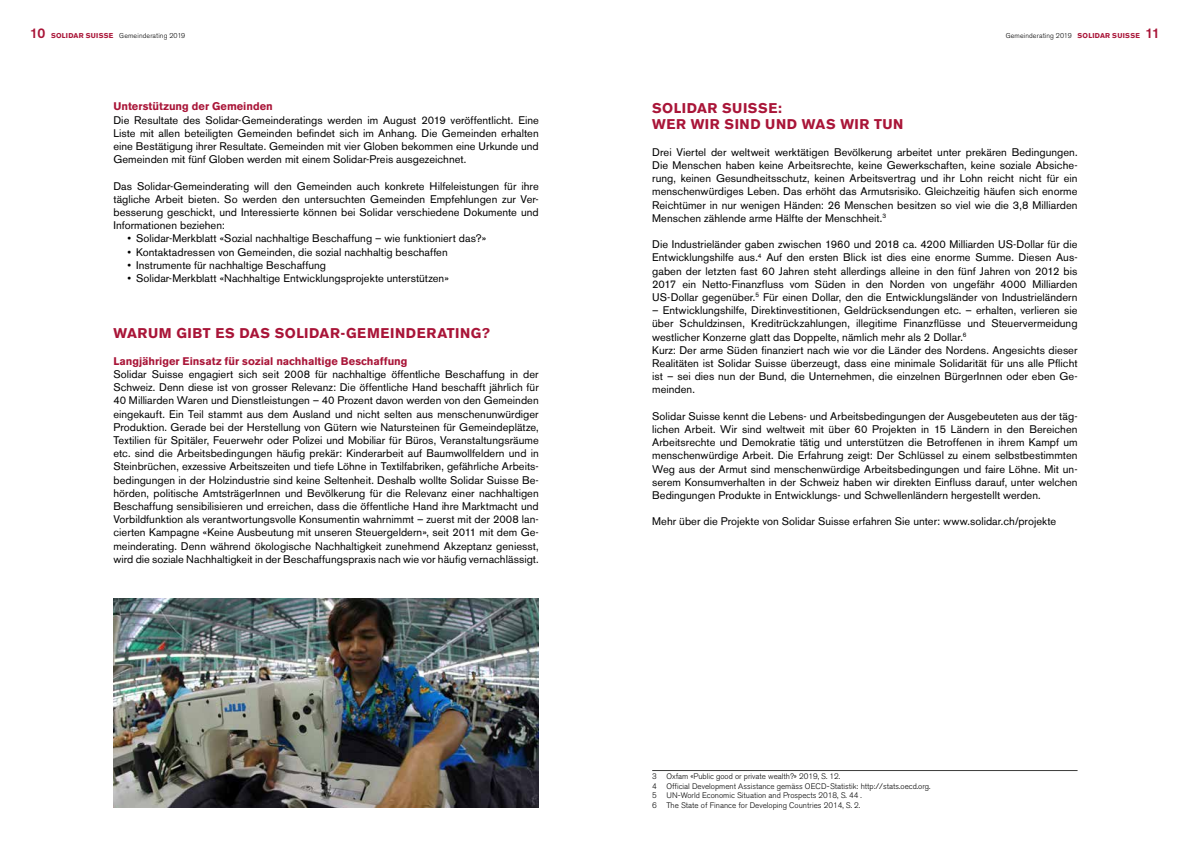
<style>
.page{position:relative;width:1191px;height:842px;background:#fff}
.page>*{position:absolute;margin:0;border:0;box-sizing:border-box;transform-origin:0 0}
.t1{font:700 14px/16.8px "Akzidenz Grotesk BE";letter-spacing:.04em;color:#a91538}
.t2{font:11px/13.2px "Akzidenz Grotesk BE";letter-spacing:.005em;color:#000;text-align:justify}
.t3{font:700 11px "Akzidenz Grotesk BE";color:#a91538}
.t4{font:300 8px/9.6px "Akzidenz Grotesk BE";color:#000}
.t5{font:300 7px "Akzidenz Grotesk BE";letter-spacing:.02em;color:#000}
.s1{font-weight:500;font-size:14px;color:#a91538}
.s2{font-weight:700;color:#a91538}
</style>
<div class="page">
<hr style="left:652px;top:770px;width:425px;height:1px;background:#3c3c3b">
<img style="left:113px;top:598px;width:426px;height:210px">
<p class="t5" style="left:30px;top:32px;width:157px"><span class="s1">10</span> <span class="s2">SOLIDAR SUISSE</span> Gemeinderating 2019</p>
<p class="t5" style="left:1005px;top:32px;width:156px">Gemeinderating 2019 <span class="s2">SOLIDAR SUISSE</span> <span class="s1">11</span></p>
<p class="t3" style="left:113px;top:100px;width:161px">Unterstützung der Gemeinden</p>
<p class="t2" style="left:113px;top:113px;width:427px">Die Resultate des Solidar-Gemeinderatings werden im August 2019 veröffentlicht. Eine Liste mit allen beteiligten Gemeinden befindet sich im Anhang. Die Gemeinden erhalten eine Bestätigung ihrer Resultate. Gemeinden mit vier Globen bekommen eine Urkunde und Gemeinden mit fünf Globen werden mit einem Solidar-Preis ausgezeichnet.</p>
<p class="t2" style="left:113px;top:179px;width:427px">Das Solidar-Gemeinderating will den Gemeinden auch konkrete Hilfeleistungen für ihre tägliche Arbeit bieten. So werden den untersuchten Gemeinden Empfehlungen zur Ver&shy;besserung geschickt, und Interessierte können bei Solidar verschiedene Dokumente und Informationen beziehen:</p>
<p class="t2" style="left:128px;top:232px;width:360px">• Solidar-Merkblatt «Sozial nachhaltige Beschaffung – wie funktioniert das?»</p>
<p class="t2" style="left:128px;top:245px;width:322px">• Kontaktadressen von Gemeinden, die sozial nachhaltig beschaffen</p>
<p class="t2" style="left:128px;top:258px;width:200px">• Instrumente für nachhaltige Beschaffung</p>
<p class="t2" style="left:128px;top:271px;width:323px">• Solidar-Merkblatt «Nachhaltige Entwicklungsprojekte unterstützen»</p>
<p class="t1" style="left:113px;top:325px;width:378px">WARUM GIBT ES DAS SOLIDAR-GEMEINDERATING?</p>
<p class="t3" style="left:113px;top:355px;width:296px">Langjähriger Einsatz für sozial nachhaltige Beschaffung</p>
<p class="t2" style="left:113px;top:367px;width:427px">Solidar Suisse engagiert sich seit 2008 für nachhaltige öffentliche Beschaffung in der Schweiz. Denn diese ist von grosser Relevanz: Die öffentliche Hand beschafft jährlich für 40 Milliarden Waren und Dienstleistungen – 40 Prozent davon werden von den Gemeinden eingekauft. Ein Teil stammt aus dem Ausland und nicht selten aus menschenunwürdiger Produktion. Gerade bei der Herstellung von Gütern wie Natursteinen für Gemeindeplätze, Textilien für Spitäler, Feuerwehr oder Polizei und Mobiliar für Büros, Veranstaltungsräume etc. sind die Arbeitsbedingungen häufig prekär: Kinderarbeit auf Baumwollfeldern und in Steinbrüchen, exzessive Arbeitszeiten und tiefe Löhne in Textilfabriken, gefährliche Arbeits&shy;bedingungen in der Holzindustrie sind keine Seltenheit. Deshalb wollte Solidar Suisse Be&shy;hörden, politische AmtsträgerInnen und Bevölkerung für die Relevanz einer nachhaltigen Beschaffung sensibilisieren und erreichen, dass die öffentliche Hand ihre Marktmacht und Vorbildfunktion als verantwortungsvolle Konsumentin wahrnimmt – zuerst mit der 2008 lan&shy;cierten Kampagne «Keine Ausbeutung mit unseren Steuergeldern», seit 2011 mit dem Ge&shy;meinderating. Denn während ökologische Nachhaltigkeit zunehmend Akzeptanz geniesst, wird die soziale Nachhaltigkeit in der Beschaffungspraxis nach wie vor häufig vernachlässigt.</p>
<p class="t1" style="left:652px;top:99px;width:253px">SOLIDAR SUISSE:<br>WER WIR SIND UND WAS WIR TUN</p>
<p class="t2" style="left:652px;top:145px;width:427px">Drei Viertel der weltweit werktätigen Bevölkerung arbeitet unter prekären Bedingungen.<br>Die Menschen haben keine Arbeitsrechte, keine Gewerkschaften, keine soziale Absiche&shy;rung, keinen Gesundheitsschutz, keinen Arbeitsvertrag und ihr Lohn reicht nicht für ein menschenwürdiges Leben. Das erhöht das Armutsrisiko. Gleichzeitig häufen sich enorme Reichtümer in nur wenigen Händen: 26 Menschen besitzen so viel wie die 3,8 Milliarden Menschen zählende arme Hälfte der Menschheit.<sup>3</sup></p>
<p class="t2" style="left:652px;top:238px;width:427px">Die Industrieländer gaben zwischen 1960 und 2018 ca. 4200 Milliarden US-Dollar für die Entwicklungshilfe aus.<sup>4</sup> Auf den ersten Blick ist dies eine enorme Summe. Diesen Aus&shy;gaben der letzten fast 60 Jahren steht allerdings alleine in den fünf Jahren von 2012 bis 2017 ein Netto-Finanzfluss vom Süden in den Norden von ungefähr 4000 Milliarden US-Dollar gegenüber.<sup>5</sup> Für einen Dollar, den die Entwicklungsländer von Industrieländern</p>
<p class="t2" style="left:652px;top:304px;width:427px;text-align:left">– Entwicklungshilfe, Direktinvestitionen, Geldrücksendungen etc. – erhalten, verlieren sie über Schuldzinsen, Kreditrückzahlungen, illegitime Finanzflüsse und Steuervermeidung westlicher Konzerne glatt das Doppelte, nämlich mehr als 2 Dollar.<sup>6<br></sup>Kurz: Der arme Süden finanziert nach wie vor die Länder des Nordens. Angesichts dieser Realitäten ist Solidar Suisse überzeugt, dass eine minimale Solidarität für uns alle Pflicht ist – sei dies nun der Bund, die Unternehmen, die einzelnen BürgerInnen oder eben Ge&shy;meinden.</p>
<p class="t2" style="left:652px;top:409px;width:427px">Solidar Suisse kennt die Lebens- und Arbeitsbedingungen der Ausgebeuteten aus der täg&shy;lichen Arbeit. Wir sind weltweit mit über 60 Projekten in 15 Ländern in den Bereichen Arbeitsrechte und Demokratie tätig und unterstützen die Betroffenen in ihrem Kampf um menschenwürdige Arbeit. Die Erfahrung zeigt: Der Schlüssel zu einem selbstbestimmten Weg aus der Armut sind menschenwürdige Arbeitsbedingungen und faire Löhne. Mit un&shy;serem Konsumverhalten in der Schweiz haben wir direkten Einfluss darauf, unter welchen Bedingungen Produkte in Entwicklungs- und Schwellenländern hergestellt werden.</p>
<p class="t2" style="left:652px;top:515px;width:405px">Mehr über die Projekte von Solidar Suisse erfahren Sie unter: www.solidar.ch/projekte</p>
<p class="t4" style="left:652px;top:772px;width:280px">3 Oxfam «Public good or private wealth?» 2019, S. 12.<br>4 Official Development Assistance gemäss OECD-Statistik: http://stats.oecd.org.<br>5 UN-World Economic Situation and Prospects 2018, S. 44 .<br>6 The State of Finance for Developing Countries 2014, S. 2.</p>
</div>
